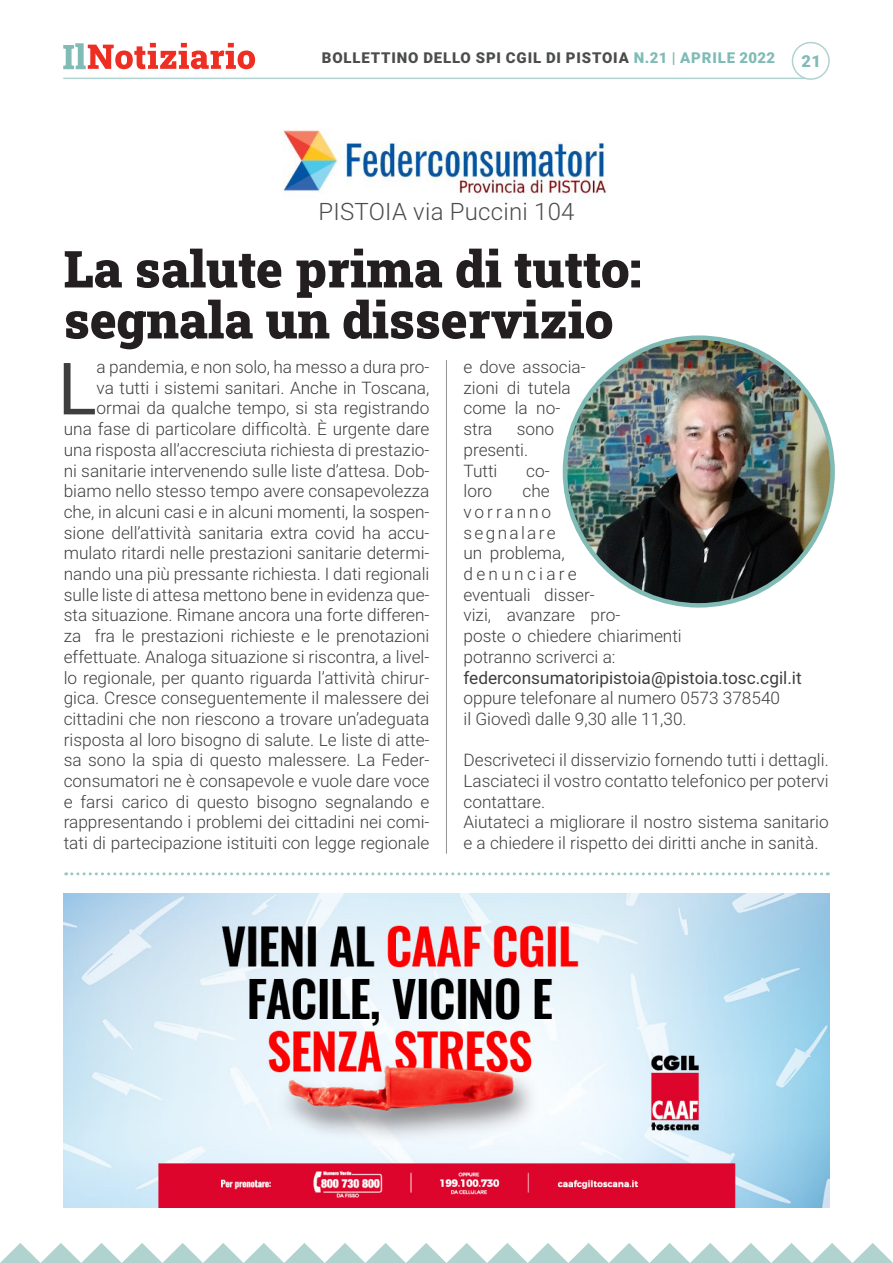
<style>
.page{position:relative;width:893px;height:1263px;background:#fff}
.page>*{position:absolute;margin:0;border:0;box-sizing:border-box;transform-origin:0 0}
.t1{font:72.15px "Roboto";color:#3e3e3f}
.t2{font:900 51px/51px "Roboto Slab";color:#231f20}
.t3{font:300 24px "Roboto";letter-spacing:.01em;color:#4b4c4d}
.t4{font:300 17.25px/20.7px "Roboto";color:#3e3e3f}
.t5{font:17.25px "Roboto";color:#3e3e3f}
.t6{font:900 16.5px "Roboto";color:#80bbb6}
.t7{font:900 15px "Roboto";letter-spacing:.055em;color:#4b4c4d}
.s1{color:#80bbb6}
</style>
<div class="page">
<svg style="left:63px;top:43px;width:192px;height:26px"></svg>
<hr style="left:63px;top:78px;width:748px;height:1px;background:#b0d3cf">
<div style="left:792px;top:42px;width:38px;height:38px;border:2px solid #b0d3cf;border-radius:50%"></div>
<svg style="left:0;top:1243px;width:893px;height:20px"></svg>
<hr style="left:446px;top:360px;width:1px;height:493px;background:#939598">
<img style="left:283px;top:129px;width:324px;height:70px">
<img style="left:64px;top:894px;width:765px;height:314px">
<svg style="left:66px;top:872px;width:762px;height:3px"></svg>
<img style="left:565px;top:338px;width:268px;height:267px;border-radius:134px">
<p class="t7" style="left:322px;top:47px;width:455px">BOLLETTINO DELLO SPI CGIL DI PISTOIA <span class="s1">N.21 | APRILE 2022</span></p>
<p class="t6" style="left:801px;top:49px;width:21px">21</p>
<h3 class="t3" style="left:318px;top:195px;width:258px">PISTOIA via Puccini 104</h3>
<h2 class="t2" style="left:64px;top:242px;width:579px">La salute prima di tutto: segnala un disservizio</h2>
<p class="t4" style="left:64px;top:356px;width:367px;text-align:right">a pandemia, e non solo, ha messo a dura pro-<br>va tutti i sistemi sanitari. Anche in Toscana, ormai da qualche tempo, si sta registrando<br>una fase di particolare difficoltà. È urgente dare una risposta all’accresciuta richiesta di prestazio&shy;ni sanitarie intervenendo sulle liste d’attesa. Dob&shy;biamo nello stesso tempo avere consapevolezza che, in alcuni casi e in alcuni momenti, la sospen&shy;sione dell’attività sanitaria extra covid ha accu&shy;mulato ritardi nelle prestazioni sanitarie determi&shy;nando una più pressante richiesta. I dati regionali sulle liste di attesa mettono bene in evidenza que&shy;sta situazione. Rimane ancora una forte differen&shy;za fra le prestazioni richieste e le prenotazioni effettuate. Analoga situazione si riscontra, a livel&shy;lo regionale, per quanto riguarda l’attività chirur&shy;gica. Cresce conseguentemente il malessere dei cittadini che non riescono a trovare un’adeguata risposta al loro bisogno di salute. Le liste di atte&shy;sa sono la spia di questo malessere. La Feder&shy;consumatori ne è consapevole e vuole dare voce e farsi carico di questo bisogno segnalando e rappresentando i problemi dei cittadini nei comi&shy;tati di partecipazione istituiti con legge regionale</p>
<p class="t4" style="left:463px;top:356px;width:124px">e dove associa&shy;zioni di tutela come la no&shy;stra</p>
<h1 class="t1" style="left:58px;top:338px;width:40px">L</h1>
<p class="t4" style="left:463px;top:418px;width:92px;text-indent:53px">sono presenti.<br>Tutti</p>
<p class="t4" style="left:526px;top:459px;width:25px">co-</p>
<p class="t4" style="left:463px;top:480px;width:220px;text-indent:59px">che<br>vorranno<br>segnalare<br>un problema, denunciare<br>eventuali disser-<br>vizi, avanzare pro-<br>poste o chiedere chiarimenti potranno scriverci a:</p>
<p class="t5" style="left:463px;top:665px;width:340px">federconsumatoripistoia@pistoia.tosc.cgil.it</p>
<p class="t4" style="left:463px;top:687px;width:318px">oppure telefonare al numero 0573 378540 il Giovedì dalle 9,30 alle 11,30.</p>
<p class="t4" style="left:463px;top:749px;width:367px">Descriveteci il disservizio fornendo tutti i dettagli.<br>Lasciateci il vostro contatto telefonico per potervi contattare.<br>Aiutateci a migliorare il nostro sistema sanitario e a chiedere il rispetto dei diritti anche in sanità.</p>
<p class="t4" style="left:463px;top:480px;width:30px">loro</p>
</div>
